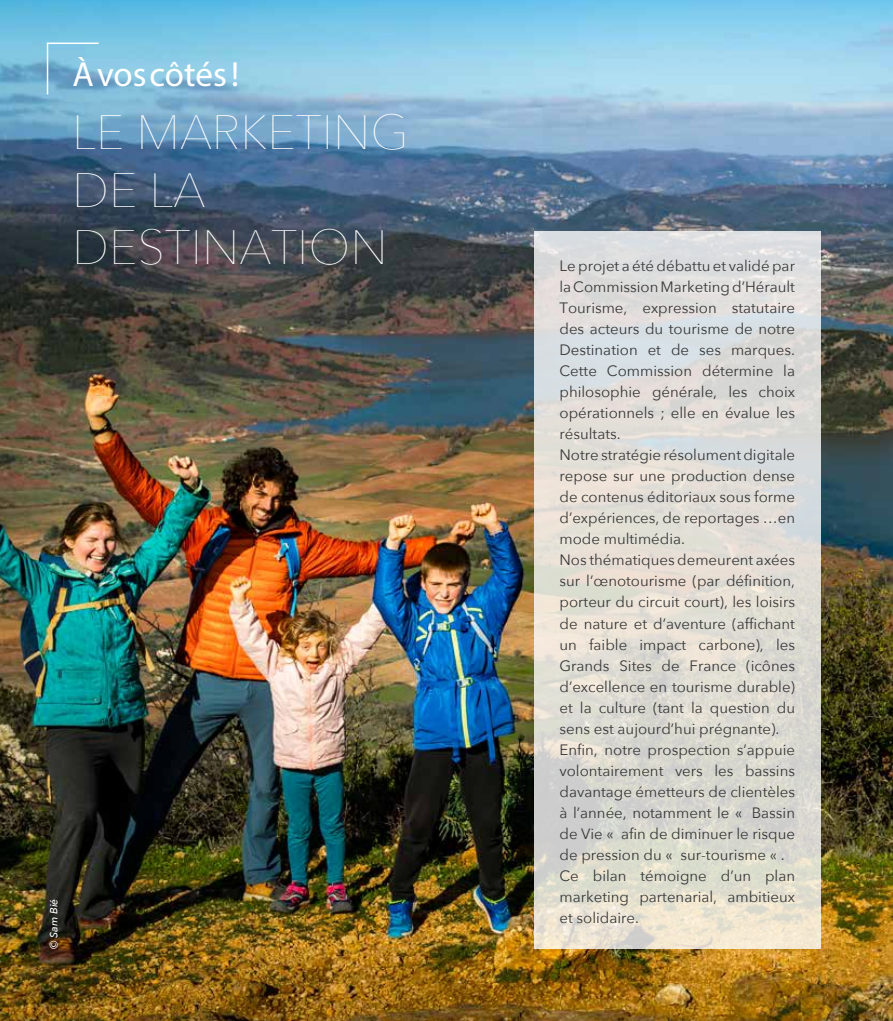
<style>
.page{position:relative;width:893px;height:1021px;background:#fff}
.page>*{position:absolute;margin:0;border:0;box-sizing:border-box;transform-origin:0 0}
.t1{font:200 48px/57.6px "Avenir Next";color:#fff}
.t2{font:34.95px "Myriad Pro";letter-spacing:-.005em;color:#fff}
.t3{font:15px/21px "Avenir Next";color:#383838}
.t4{font:italic 500 10.5px "Avenir Next";color:#fff}
</style>
<div class="page">
<img style="left:0;top:0;width:893px;height:1020px">
<svg style="left:534px;top:231px;width:287px;height:717px;background:#dfdcd6"></svg>
<svg style="left:46px;top:42px;width:54px;height:54px;background:#7fb8d7"></svg>
<h2 class="t2" style="left:73px;top:53px;width:168px">À vos côtés!</h2>
<h1 class="t1" style="left:72px;top:101px;width:338px">LE MARKETING<br>DE LA<br>DESTINATION</h1>
<p class="t4" style="left:45px;top:948px;width:51px;rotate:-90deg">© Sam Bié</p>
<p class="t3" style="left:559px;top:255px;width:237px">Le projet a été débattu et validé par la Commission Marketing d’Hérault<br>Tourisme, expression statutaire des acteurs du tourisme de notre<br>Destination et de ses marques.<br>Cette Commission détermine la philosophie générale, les choix opérationnels ; elle en évalue les résultats.<br>Notre stratégie résolument digitale repose sur une production dense de contenus éditoriaux sous forme d’expériences, de reportages …en mode multimédia.<br>Nos thématiques demeurent axées sur l’œnotourisme (par définition, porteur du circuit court), les loisirs de nature et d’aventure (affichant un faible impact carbone), les<br>Grands Sites de France (icônes d’excellence en tourisme durable) et la culture (tant la question du sens est aujourd’hui prégnante).<br>Enfin, notre prospection s’appuie volontairement vers les bassins davantage émetteurs de clientèles à l’année, notamment le « Bassin de Vie « afin de diminuer le risque de pression du « sur-tourisme « .<br>Ce bilan témoigne d’un plan marketing partenarial, ambitieux et solidaire.</p>
</div>
